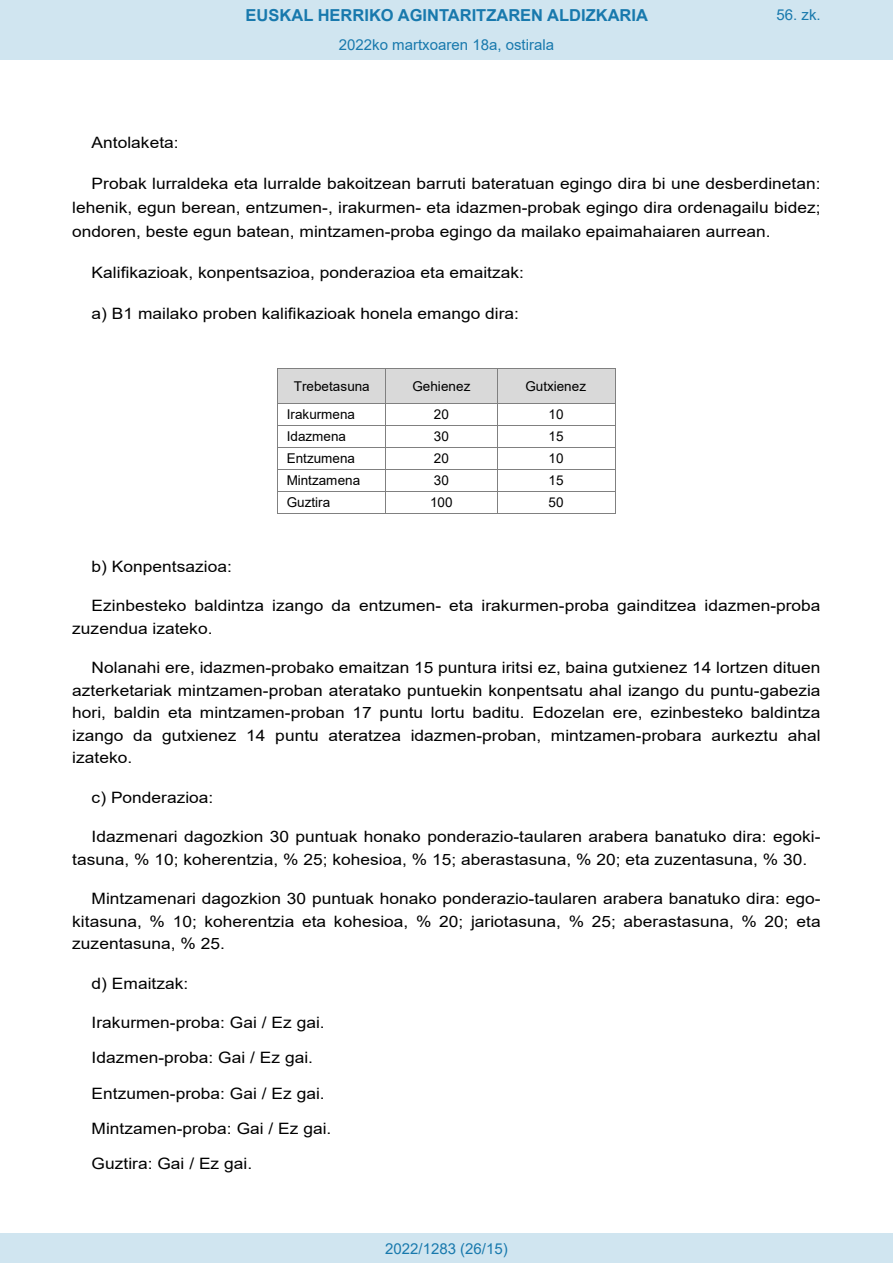
<style>
.page{position:relative;width:893px;height:1263px;background:#fff}
.page>*{position:absolute;margin:0;border:0;box-sizing:border-box;transform-origin:0 0}
.t1{font:700 16.5px "Arial";color:#1879ad}
.BOPVDetalle{font:15.6px/22.5px "Arial";color:#000;text-align:justify;scale:1.11 1}
.Paginacion_Centro{font:15px "Arial";color:#1879ad}
.t2{font:13.5px "Arial";letter-spacing:.005em;color:#000}
</style>
<div class="page">
<div style="left:0;top:0;width:893px;height:60px;background:#d0e5f0"></div>
<div style="left:0;top:1233px;width:893px;height:30px;background:#d0e5f0"></div>
<div style="left:278px;top:369px;width:107px;height:34px;background:#d9d9d9"></div>
<div style="left:386px;top:369px;width:111px;height:34px;background:#d9d9d9"></div>
<div style="left:497px;top:369px;width:118px;height:34px;background:#d9d9d9"></div>
<hr style="left:278px;top:368px;width:107px;height:1px;background:#808080">
<hr style="left:386px;top:368px;width:111px;height:1px;background:#808080">
<hr style="left:497px;top:368px;width:118px;height:1px;background:#808080">
<hr style="left:278px;top:369px;width:1px;height:34px;background:#808080">
<hr style="left:385px;top:369px;width:1px;height:34px;background:#808080">
<hr style="left:497px;top:369px;width:1px;height:34px;background:#808080">
<hr style="left:615px;top:369px;width:1px;height:34px;background:#808080">
<hr style="left:278px;top:403px;width:107px;height:1px;background:#808080">
<hr style="left:386px;top:403px;width:111px;height:1px;background:#808080">
<hr style="left:497px;top:403px;width:118px;height:1px;background:#808080">
<hr style="left:278px;top:425px;width:107px;height:1px;background:#808080">
<hr style="left:386px;top:425px;width:111px;height:1px;background:#808080">
<hr style="left:497px;top:425px;width:118px;height:1px;background:#808080">
<hr style="left:278px;top:447px;width:107px;height:1px;background:#808080">
<hr style="left:386px;top:447px;width:111px;height:1px;background:#808080">
<hr style="left:497px;top:447px;width:118px;height:1px;background:#808080">
<hr style="left:278px;top:469px;width:107px;height:1px;background:#808080">
<hr style="left:386px;top:469px;width:111px;height:1px;background:#808080">
<hr style="left:497px;top:469px;width:118px;height:1px;background:#808080">
<hr style="left:278px;top:491px;width:107px;height:1px;background:#808080">
<hr style="left:386px;top:491px;width:111px;height:1px;background:#808080">
<hr style="left:497px;top:491px;width:118px;height:1px;background:#808080">
<hr style="left:278px;top:513px;width:107px;height:1px;background:#808080">
<svg style="left:385px;top:403px;width:1px;height:111px"></svg>
<hr style="left:386px;top:513px;width:111px;height:1px;background:#808080">
<svg style="left:497px;top:404px;width:1px;height:109px"></svg>
<hr style="left:497px;top:513px;width:118px;height:1px;background:#808080">
<svg style="left:615px;top:403px;width:1px;height:111px"></svg>
<p class="t1" style="left:246px;top:3px;width:404px">EUSKAL HERRIKO AGINTARITZAREN ALDIZKARIA</p>
<p class="Paginacion_Centro" style="left:339px;top:35px;width:217px">2022ko martxoaren 18a, ostirala</p>
<p class="Paginacion_Centro" style="left:776px;top:5px;width:46px">56. zk.</p>
<p class="BOPVDetalle" style="left:92px;top:131px;width:80px">Antolaketa:</p>
<p class="BOPVDetalle" style="left:72px;top:172px;width:676px;line-height:24px;text-indent:19px">Probak lurraldeka eta lurralde bakoitzean barruti bateratuan egingo dira bi une desberdinetan: lehenik, egun berean, entzumen-, irakurmen- eta idazmen-probak egingo dira ordenagailu bidez; ondoren, beste egun batean, mintzamen-proba egingo da mailako epaimahaiaren aurrean.</p>
<p class="BOPVDetalle" style="left:92px;top:261px;width:391px">Kalifikazioak, konpentsazioa, ponderazioa eta emaitzak:</p>
<p class="BOPVDetalle" style="left:92px;top:302px;width:387px">a) B1 mailako proben kalifikazioak honela emango dira:</p>
<p class="t2" style="left:294px;top:377px;width:77px">Trebetasuna</p>
<p class="t2" style="left:412px;top:377px;width:60px">Gehienez</p>
<p class="t2" style="left:525px;top:377px;width:62px">Gutxienez</p>
<p class="t2" style="left:287px;top:405px;width:70px">Irakurmena</p>
<p class="t2" style="left:434px;top:405px;width:17px">20</p>
<p class="t2" style="left:548px;top:405px;width:17px">10</p>
<p class="t2" style="left:287px;top:427px;width:61px">Idazmena</p>
<p class="t2" style="left:434px;top:427px;width:17px">30</p>
<p class="t2" style="left:548px;top:427px;width:17px">15</p>
<p class="t2" style="left:287px;top:449px;width:70px">Entzumena</p>
<p class="t2" style="left:434px;top:449px;width:17px">20</p>
<p class="t2" style="left:548px;top:449px;width:17px">10</p>
<p class="t2" style="left:287px;top:471px;width:75px">Mintzamena</p>
<p class="t2" style="left:434px;top:471px;width:17px">30</p>
<p class="t2" style="left:548px;top:471px;width:17px">15</p>
<p class="t2" style="left:287px;top:493px;width:45px">Guztira</p>
<p class="t2" style="left:430px;top:493px;width:24px">100</p>
<p class="t2" style="left:548px;top:493px;width:17px">50</p>
<p class="BOPVDetalle" style="left:92px;top:555px;width:128px">b) Konpentsazioa:</p>
<p class="BOPVDetalle" style="left:72px;top:594px;width:676px;text-indent:19px">Ezinbesteko baldintza izango da entzumen- eta irakurmen-proba gainditzea idazmen-proba zuzendua izateko.</p>
<p class="BOPVDetalle" style="left:72px;top:656px;width:676px;text-indent:19px">Nolanahi ere, idazmen-probako emaitzan 15 puntura iritsi ez, baina gutxienez 14 lortzen dituen azterketariak mintzamen-proban ateratako puntuekin konpentsatu ahal izango du puntu-gabezia hori, baldin eta mintzamen-proban 17 puntu lortu baditu. Edozelan ere, ezinbesteko baldintza izango da gutxienez 14 puntu ateratzea idazmen-proban, mintzamen-probara aurkeztu ahal izateko.</p>
<p class="BOPVDetalle" style="left:92px;top:786px;width:111px">c) Ponderazioa:</p>
<p class="BOPVDetalle" style="left:72px;top:825px;width:676px;text-indent:19px">Idazmenari dagozkion 30 puntuak honako ponderazio-taularen arabera banatuko dira: egoki&shy;tasuna, % 10; koherentzia, % 25; kohesioa, % 15; aberastasuna, % 20; eta zuzentasuna, % 30.</p>
<p class="BOPVDetalle" style="left:72px;top:887px;width:676px;text-indent:19px">Mintzamenari dagozkion 30 puntuak honako ponderazio-taularen arabera banatuko dira: ego&shy;kitasuna, % 10; koherentzia eta kohesioa, % 20; jariotasuna, % 25; aberastasuna, % 20; eta zuzentasuna, % 25.</p>
<p class="BOPVDetalle" style="left:92px;top:972px;width:89px">d) Emaitzak:</p>
<p class="BOPVDetalle" style="left:92px;top:1011px;width:211px">Irakurmen-proba: Gai / Ez gai.</p>
<p class="BOPVDetalle" style="left:92px;top:1047px;width:201px">Idazmen-proba: Gai / Ez gai.</p>
<p class="BOPVDetalle" style="left:92px;top:1082px;width:211px">Entzumen-proba: Gai / Ez gai.</p>
<p class="BOPVDetalle" style="left:92px;top:1117px;width:218px">Mintzamen-proba: Gai / Ez gai.</p>
<p class="BOPVDetalle" style="left:92px;top:1152px;width:146px">Guztira: Gai / Ez gai.</p>
<p class="Paginacion_Centro" style="left:385px;top:1238px;width:124px">2022/1283 (26/15)</p>
</div>
